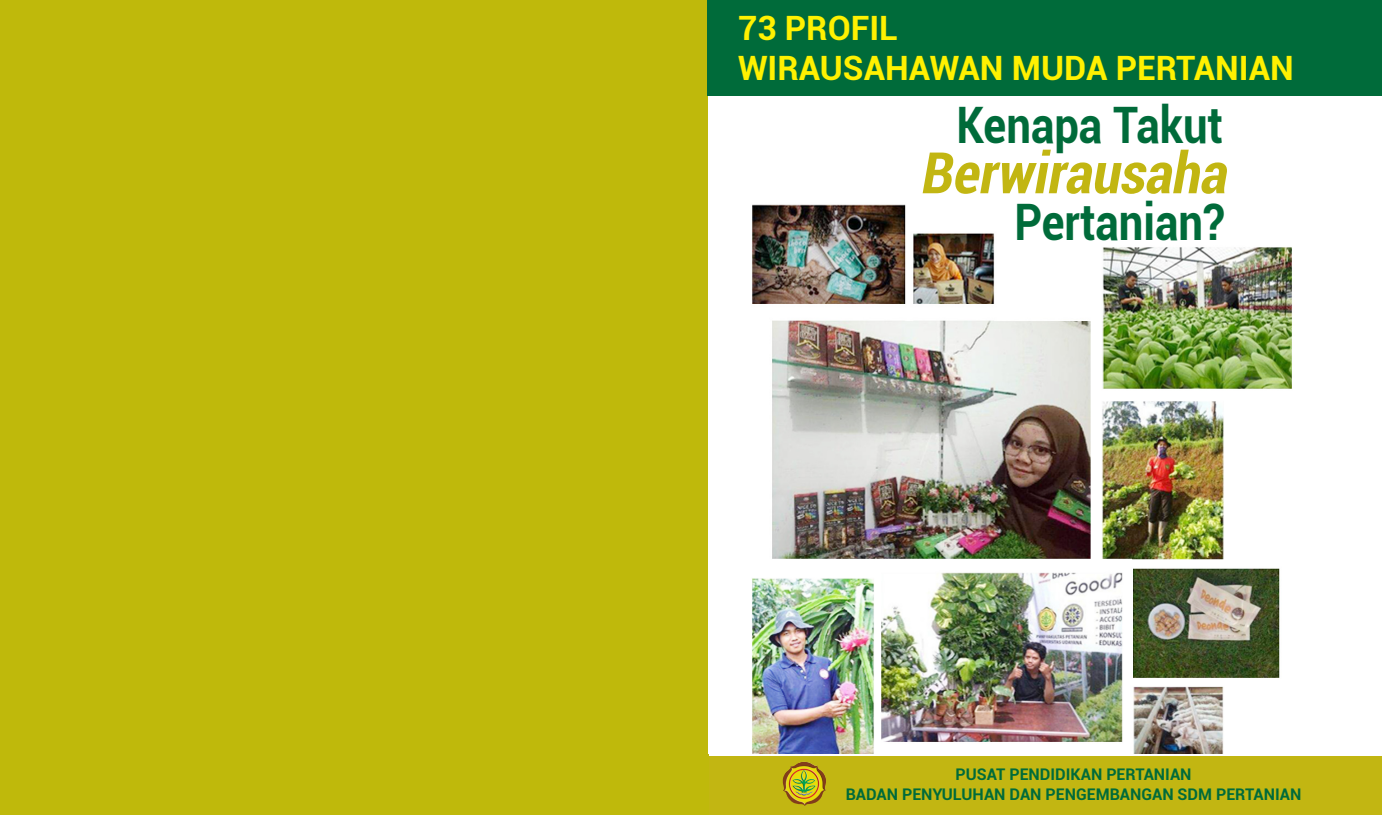
<style>
.page{position:relative;width:1382px;height:815px;background:#fff}
.page>*{position:absolute;margin:0;border:0;box-sizing:border-box;transform-origin:0 0}
.t1{font:italic 700 condensed 57.25px "Roboto";color:#c2b612}
.t2{font:700 50.38px "Roboto";color:#006b3a;scale:.87 1}
.t3{font:700 33.5px "Roboto";color:#fff101}
.t4{font:700 16px "Roboto";color:#006b3a}
</style>
<div class="page">
<div style="left:685px;top:757px;width:697px;height:58px;background:#c2b612"></div>
<div style="left:0;top:0;width:708px;height:815px;background:#bfb90b"></div>
<img style="left:752px;top:204px;width:540px;height:549px">
<div style="left:708px;top:0;width:674px;height:96px;background:#006b3a"></div>
<img style="left:783px;top:762px;width:43px;height:44px">
<p class="t3" style="left:738px;top:4px;width:161px">73 PROFIL</p>
<p class="t3" style="left:738px;top:44px;width:557px">WIRAUSAHAWAN MUDA PERTANIAN</p>
<p class="t2" style="left:956px;top:89px;width:308px">Kenapa Takut</p>
<p class="t1" style="left:919px;top:133px;width:321px">Berwirausaha</p>
<p class="t2" style="left:1014px;top:186px;width:243px">Pertanian?</p>
<p class="t4" style="left:956px;top:763px;width:238px">PUSAT PENDIDIKAN PERTANIAN</p>
<p class="t4" style="left:846px;top:783px;width:457px">BADAN PENYULUHAN DAN PENGEMBANGAN SDM PERTANIAN</p>
</div>
